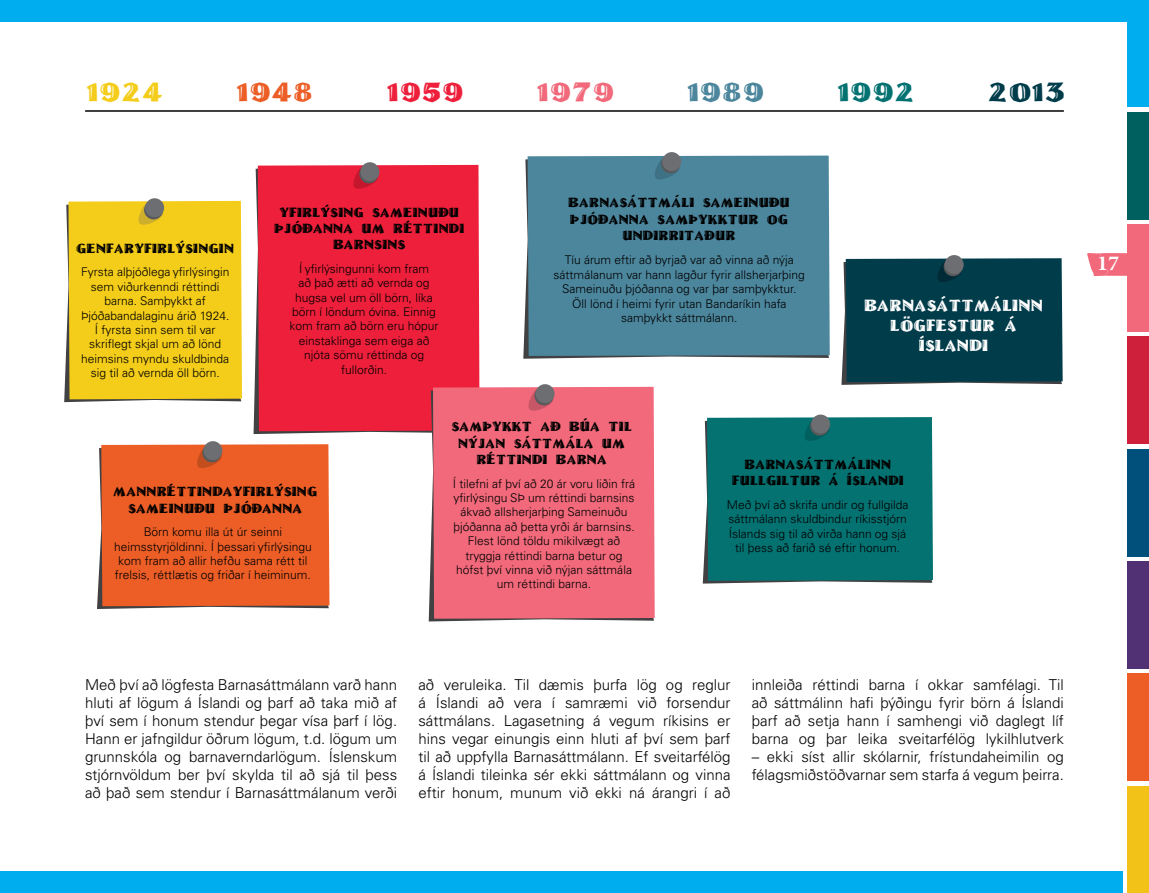
<style>
.page{position:relative;width:1149px;height:893px;background:#fff}
.page>*{position:absolute;margin:0;border:0;box-sizing:border-box;transform-origin:0 0}
.t1{font:700 30px "Adobe Arabic";color:#fff}
.t2{font:27px "Linolschrift";color:#f4cc1a;scale:1.04 1}
.t3{font:27px "Linolschrift";color:#ec5e26;scale:1.04 1}
.t4{font:27px "Linolschrift";color:#ee1f3a;scale:1.04 1}
.t5{font:27px "Linolschrift";color:#f1697a;scale:1.04 1}
.t6{font:27px "Linolschrift";color:#4c869d;scale:1.04 1}
.t7{font:27px "Linolschrift";color:#057272;scale:1.04 1}
.t8{font:27px "Linolschrift";color:#003c4a;scale:1.04 1}
.t9{font:16.5px/19.8px "Linolschrift";color:#fff;text-align:center}
.t10{font:300 15px/18px "Univers LT Pro 45";color:#000;text-align:justify}
.t11{font:13.5px/16.2px "Linolschrift";color:#000;text-align:center}
.t12{font:300 12px/14.4px "Univers LT Pro 45";color:#000;text-align:center}
</style>
<div class="page">
<div style="left:1127px;top:337px;width:21px;height:107px;background:#cf203b"></div>
<div style="left:1127px;top:225px;width:21px;height:107px;background:#f1697b"></div>
<div style="left:1127px;top:112px;width:21px;height:107px;background:#005f5f"></div>
<div style="left:1127px;top:0;width:21px;height:107px;background:#00aeef"></div>
<div style="left:1127px;top:674px;width:21px;height:107px;background:#ec5e26"></div>
<div style="left:1127px;top:786px;width:21px;height:107px;background:#f2c218"></div>
<div style="left:1127px;top:561px;width:21px;height:107px;background:#513174"></div>
<div style="left:1127px;top:449px;width:21px;height:107px;background:#00507b"></div>
<div style="left:0;top:0;width:1148px;height:21px;background:#00aeef"></div>
<div style="left:0;top:872px;width:1122px;height:21px;background:#00aeef"></div>
<svg style="left:841px;top:257px;width:221px;height:128px;background:#0a4250"></svg>
<svg style="left:523px;top:159px;width:305px;height:200px"></svg>
<div style="left:527px;top:156px;width:302px;height:200px;background:#4c869d"></div>
<svg style="left:652px;top:154px;width:28px;height:27px"></svg>
<svg style="left:253px;top:169px;width:175px;height:265px"></svg>
<div style="left:258px;top:165px;width:221px;height:266px;background:#ee1f3a"></div>
<svg style="left:350px;top:163px;width:29px;height:27px"></svg>
<div style="left:64px;top:200px;width:178px;height:202px;background:#f4cc1a"></div>
<div style="left:144px;top:200px;width:19px;height:19px;background:#58595b;border-radius:50%"></div>
<div style="left:145px;top:198px;width:19px;height:19px;background:#6d6e71;border-radius:50%"></div>
<svg style="left:359px;top:164px;width:19px;height:19px"></svg>
<div style="left:360px;top:162px;width:19px;height:19px;background:#6d6e71;border-radius:50%"></div>
<div style="left:97px;top:443px;width:232px;height:166px;background:#ec5e26"></div>
<svg style="left:202px;top:443px;width:19px;height:19px"></svg>
<div style="left:203px;top:441px;width:19px;height:19px;background:#6d6e71;border-radius:50%"></div>
<div style="left:661px;top:154px;width:19px;height:19px;background:#58595b;border-radius:50%"></div>
<div style="left:662px;top:152px;width:19px;height:19px;background:#6d6e71;border-radius:50%"></div>
<svg style="left:943px;top:257px;width:19px;height:19px"></svg>
<div style="left:944px;top:255px;width:19px;height:19px;background:#6d6e71;border-radius:50%"></div>
<svg style="left:428px;top:390px;width:226px;height:231px"></svg>
<div style="left:433px;top:387px;width:221px;height:232px;background:#f1697a"></div>
<svg style="left:526px;top:385px;width:28px;height:27px"></svg>
<svg style="left:534px;top:386px;width:19px;height:19px"></svg>
<div style="left:535px;top:384px;width:19px;height:19px;background:#6d6e71;border-radius:50%"></div>
<hr style="left:85px;top:110px;width:978px;height:2px;background:#000">
<div style="left:702px;top:416px;width:230px;height:168px;background:#057272"></div>
<svg style="left:809px;top:417px;width:19px;height:19px"></svg>
<div style="left:810px;top:415px;width:19px;height:19px;background:#6d6e71;border-radius:50%"></div>
<svg style="left:1087px;top:253px;width:40px;height:23px"></svg>
<h2 class="t2" style="left:86px;top:75px;width:76px">1924</h2>
<h2 class="t3" style="left:236px;top:75px;width:76px">1948</h2>
<h2 class="t4" style="left:387px;top:75px;width:76px">1959</h2>
<h2 class="t5" style="left:536px;top:75px;width:77px">1979</h2>
<h2 class="t6" style="left:687px;top:75px;width:77px">1989</h2>
<h2 class="t7" style="left:837px;top:75px;width:77px">1992</h2>
<h2 class="t8" style="left:987px;top:75px;width:76px">2o13</h2>
<p class="t11" style="left:76px;top:239px;width:159px">GENFARYFIRLÝSINGIN</p>
<p class="t12" style="left:81px;top:265px;width:150px">Fyrsta alþjóðlega yfirlýsingin sem viðurkenndi réttindi barna. Samþykkt af<br>Þjóðabandalaginu árið 1924.<br>Í fyrsta sinn sem til var skriflegt skjal um að lönd heimsins myndu skuldbinda sig til að vernda öll börn.</p>
<p class="t11" style="left:274px;top:203px;width:192px">YFIRLÝSING SAMEINUÐU<br>ÞJÓÐANNA UM RÉTTINDI<br>BARNSINS</p>
<p class="t11" style="left:568px;top:194px;width:223px">BARNASÁTTMÁLI SAMEINUÐU<br>ÞJÓÐANNA SAMÞYKKTUR OG<br>UNDIRRITAÐUR</p>
<p class="t12" style="left:289px;top:261px;width:150px">Í yfirlýsingunni kom fram<br>að það ætti að vernda og hugsa vel um öll börn, líka börn í löndum óvina. Einnig kom fram að börn eru hópur einstaklinga sem eiga að njóta sömu réttinda og fullorðin.</p>
<p class="t12" style="left:553px;top:253px;width:253px">Tíu árum eftir að byrjað var að vinna að nýja sáttmálanum var hann lagður fyrir allsherjarþing Sameinuðu þjóðanna og var þar samþykktur.<br>Öll lönd í heimi fyrir utan Bandaríkin hafa samþykkt sáttmálann.</p>
<h3 class="t9" style="left:863px;top:295px;width:181px">BARNASÁTTMÁLINN<br>LÖGFESTUR Á<br>ÍSLANDI</h3>
<p class="t11" style="left:113px;top:483px;width:206px">MANNRÉTTINDAYFIRLÝSING<br>SAMEINUÐU ÞJÓÐANNA</p>
<p class="t12" style="left:114px;top:525px;width:199px">Börn komu illa út úr seinni heimsstyrjöldinni. Í þessari yfirlýsingu kom fram að allir hefðu sama rétt til frelsis, réttlætis og friðar í heiminum.</p>
<p class="t11" style="left:451px;top:418px;width:182px">SAMÞYKKT AÐ BÚA TIL<br>NÝJAN SÁTTMÁLA UM<br>RÉTTINDI BARNA</p>
<p class="t12" style="left:453px;top:476px;width:184px">Í tilefni af því að 20 ár voru liðin frá yfirlýsingu SÞ um réttindi barnsins ákvað allsherjarþing Sameinuðu þjóðanna að þetta yrði ár barnsins.<br>Flest lönd töldu mikilvægt að tryggja réttindi barna betur og hófst því vinna við nýjan sáttmála um réttindi barna.</p>
<p class="t11" style="left:731px;top:456px;width:174px">BARNASÁTTMÁLINN<br>FULLGILTUR Á ÍSLANDI</p>
<p class="t12" style="left:726px;top:497px;width:183px">Með því að skrifa undir og fullgilda sáttmálann skuldbindur ríkisstjórn Íslands sig til að virða hann og sjá til þess að farið sé eftir honum.</p>
<h1 class="t1" style="left:1096px;top:242px;width:23px">17</h1>
<p class="t10" style="left:85px;top:676px;width:313px">Með því að lögfesta Barnasáttmálann varð hann hluti af lögum á Íslandi og þarf að taka mið af því sem í honum stendur þegar vísa þarf í lög.<br>Hann er jafngildur öðrum lögum, t.d. lögum um grunnskóla og barnaverndarlögum. Íslenskum stjórnvöldum ber því skylda til að sjá til þess að það sem stendur í Barnasáttmálanum verði</p>
<p class="t10" style="left:418px;top:676px;width:313px">að veruleika. Til dæmis þurfa lög og reglur á Íslandi að vera í samræmi við forsendur sáttmálans. Lagasetning á vegum ríkisins er hins vegar einungis einn hluti af því sem þarf til að uppfylla Barnasáttmálann. Ef sveitarfélög á Íslandi tileinka sér ekki sáttmálann og vinna eftir honum, munum við ekki ná árangri í að</p>
<p class="t10" style="left:751px;top:676px;width:313px">innleiða réttindi barna í okkar samfélagi. Til að sáttmálinn hafi þýðingu fyrir börn á Íslandi þarf að setja hann í samhengi við daglegt líf barna og þar leika sveitarfélög lykilhlutverk</p>
<p class="t10" style="left:751px;top:748px;width:313px">– ekki síst allir skólarnir, frístundaheimilin og félagsmiðstöðvarnar sem starfa á vegum þeirra.</p>
</div>
